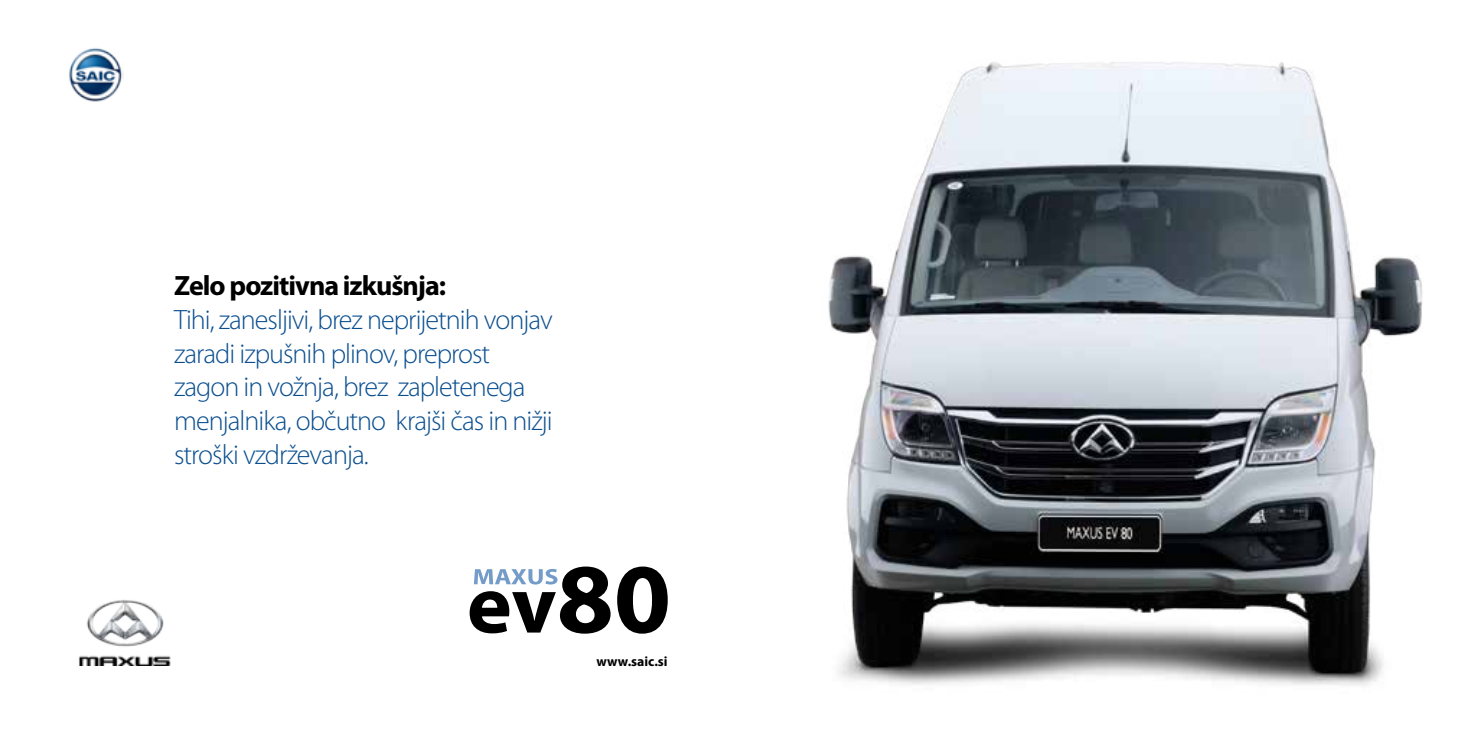
<style>
.page{position:relative;width:1475px;height:738px;background:#fff}
.page>*{position:absolute;margin:0;border:0;box-sizing:border-box;transform-origin:0 0}
.t1{font:300 28px/33.6px "Myriad Pro";letter-spacing:-.035em;color:#094e8f}
.t2{font:700 28px "Myriad Pro";letter-spacing:-.035em;color:#000}
.t3{font:700 13.8px "Myriad Pro";color:#000}
</style>
<div class="page">
<img style="left:69px;top:48px;width:54px;height:54px">
<img style="left:79px;top:600px;width:92px;height:65px">
<svg style="left:469px;top:566px;width:141px;height:67px"></svg>
<img style="left:617px;top:62px;width:806px;height:624px">
<p class="t2" style="left:174px;top:267px;width:273px">Zelo pozitivna izkušnja:</p>
<p class="t1" style="left:174px;top:302px;width:380px">Tihi, zanesljivi, brez neprijetnih vonjav zaradi izpušnih plinov, preprost zagon in vožnja, brez zapletenega menjalnika, občutno krajši čas in nižji stroški vzdrževanja.</p>
<p class="t3" style="left:596px;top:651px;width:73px">www.saic.si</p>
</div>
